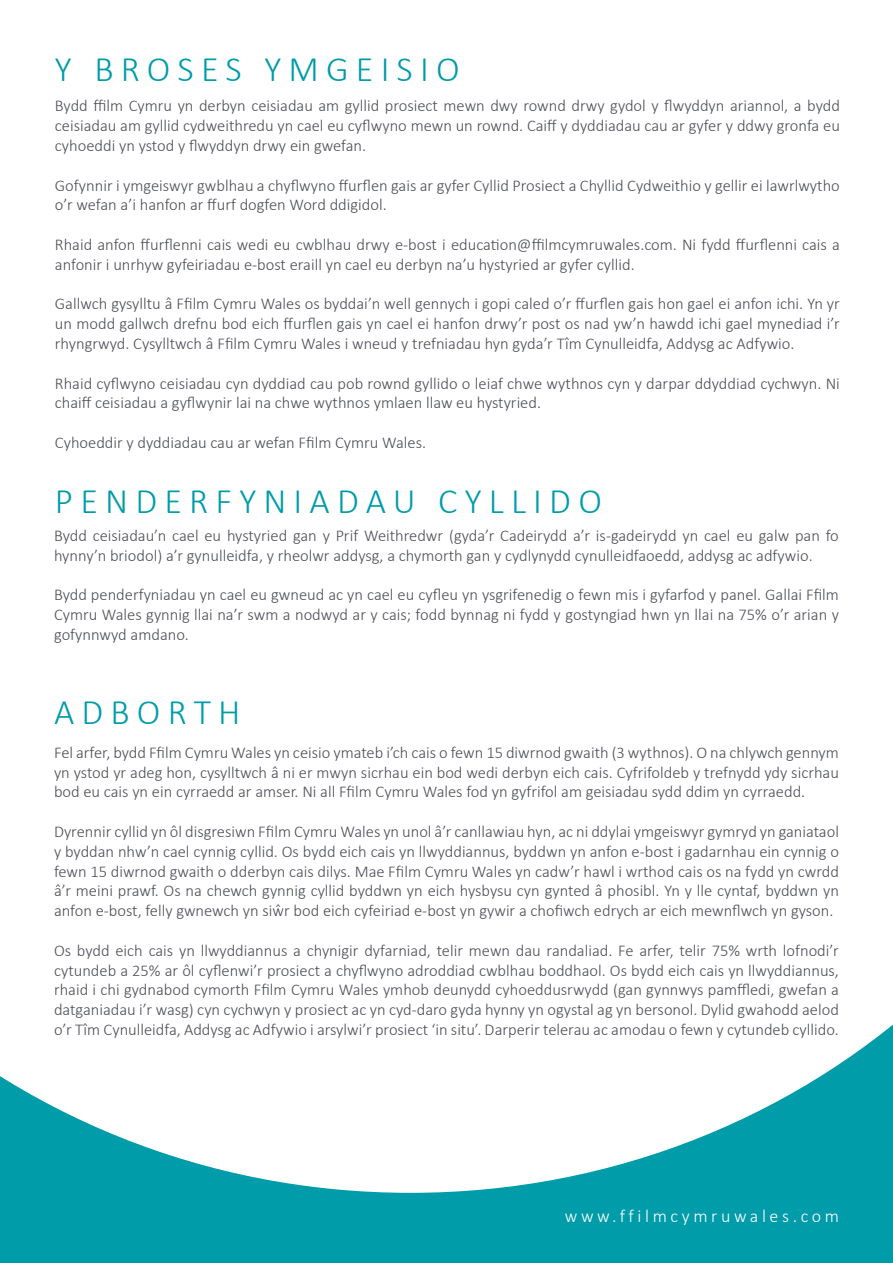
<style>
.page{position:relative;width:893px;height:1263px;background:#009ca9}
.page>*{position:absolute;margin:0;border:0;box-sizing:border-box;transform-origin:0 0}
.t1{font:300 36px "Calibri";letter-spacing:.2em;color:#009ca9}
.t2{font:300 18px "Calibri";letter-spacing:.2em;color:#fff}
.t3{font:300 16.5px/19.8px "Calibri";color:#4c4e55;text-align:justify}
</style>
<div class="page">
<div style="left:0;top:0;width:893px;height:1193px;background:#fff"></div>
<h1 class="t1" style="left:55px;top:47px;width:406px">Y BROSES YMGEISIO</h1>
<p class="t3" style="left:55px;top:96px;width:786px">Bydd ffilm Cymru yn derbyn ceisiadau am gyllid prosiect mewn dwy rownd drwy gydol y flwyddyn ariannol, a bydd ceisiadau am gyllid cydweithredu yn cael eu cyflwyno mewn un rownd. Caiff y dyddiadau cau ar gyfer y ddwy gronfa eu cyhoeddi yn ystod y flwyddyn drwy ein gwefan.</p>
<p class="t3" style="left:55px;top:175px;width:786px">Gofynnir i ymgeiswyr gwblhau a chyflwyno ffurflen gais ar gyfer Cyllid Prosiect a Chyllid Cydweithio y gellir ei lawrlwytho o’r wefan a’i hanfon ar ffurf dogfen Word ddigidol.</p>
<p class="t3" style="left:55px;top:234px;width:786px">Rhaid anfon ffurflenni cais wedi eu cwblhau drwy e-bost i education@ffilmcymruwales.com. Ni fydd ffurflenni cais a anfonir i unrhyw gyfeiriadau e-bost eraill yn cael eu derbyn na’u hystyried ar gyfer cyllid.</p>
<p class="t3" style="left:55px;top:294px;width:786px">Gallwch gysylltu â Ffilm Cymru Wales os byddai’n well gennych i gopi caled o’r ffurflen gais hon gael ei anfon ichi. Yn yr un modd gallwch drefnu bod eich ffurflen gais yn cael ei hanfon drwy’r post os nad yw’n hawdd ichi gael mynediad i’r rhyngrwyd. Cysylltwch â Ffilm Cymru Wales i wneud y trefniadau hyn gyda’r Tîm Cynulleidfa, Addysg ac Adfywio.</p>
<p class="t3" style="left:55px;top:373px;width:786px">Rhaid cyflwyno ceisiadau cyn dyddiad cau pob rownd gyllido o leiaf chwe wythnos cyn y darpar ddyddiad cychwyn. Ni chaiff ceisiadau a gyflwynir lai na chwe wythnos ymlaen llaw eu hystyried.</p>
<p class="t3" style="left:55px;top:432px;width:373px">Cyhoeddir y dyddiadau cau ar wefan Ffilm Cymru Wales.</p>
<h1 class="t1" style="left:55px;top:478px;width:548px">PENDERFYNIADAU CYLLIDO</h1>
<p class="t3" style="left:54px;top:525px;width:786px">Bydd ceisiadau’n cael eu hystyried gan y Prif Weithredwr (gyda’r Cadeirydd a’r is-gadeirydd yn cael eu galw pan fo hynny’n briodol) a’r gynulleidfa, y rheolwr addysg, a chymorth gan y cydlynydd cynulleidfaoedd, addysg ac adfywio.</p>
<p class="t3" style="left:54px;top:585px;width:786px">Bydd penderfyniadau yn cael eu gwneud ac yn cael eu cyfleu yn ysgrifenedig o fewn mis i gyfarfod y panel. Gallai Ffilm Cymru Wales gynnig llai na’r swm a nodwyd ar y cais; fodd bynnag ni fydd y gostyngiad hwn yn llai na 75% o’r arian y gofynnwyd amdano.</p>
<h1 class="t1" style="left:54px;top:690px;width:188px">ADBORTH</h1>
<p class="t3" style="left:54px;top:742px;width:786px">Fel arfer, bydd Ffilm Cymru Wales yn ceisio ymateb i’ch cais o fewn 15 diwrnod gwaith (3 wythnos). O na chlywch gennym yn ystod yr adeg hon, cysylltwch â ni er mwyn sicrhau ein bod wedi derbyn eich cais. Cyfrifoldeb y trefnydd ydy sicrhau bod eu cais yn ein cyrraedd ar amser. Ni all Ffilm Cymru Wales fod yn gyfrifol am geisiadau sydd ddim yn cyrraedd.</p>
<p class="t3" style="left:54px;top:821px;width:786px">Dyrennir cyllid yn ôl disgresiwn Ffilm Cymru Wales yn unol â’r canllawiau hyn, ac ni ddylai ymgeiswyr gymryd yn ganiataol y byddan nhw’n cael cynnig cyllid. Os bydd eich cais yn llwyddiannus, byddwn yn anfon e-bost i gadarnhau ein cynnig o fewn 15 diwrnod gwaith o dderbyn cais dilys. Mae Ffilm Cymru Wales yn cadw’r hawl i wrthod cais os na fydd yn cwrdd â’r meini prawf. Os na chewch gynnig cyllid byddwn yn eich hysbysu cyn gynted â phosibl. Yn y lle cyntaf, byddwn yn anfon e-bost, felly gwnewch yn siŵr bod eich cyfeiriad e-bost yn gywir a chofiwch edrych ar eich mewnflwch yn gyson.</p>
<p class="t3" style="left:54px;top:940px;width:786px">Os bydd eich cais yn llwyddiannus a chynigir dyfarniad, telir mewn dau randaliad. Fe arfer, telir 75% wrth lofnodi’r cytundeb a 25% ar ôl cyflenwi’r prosiect a chyflwyno adroddiad cwblhau boddhaol. Os bydd eich cais yn llwyddiannus, rhaid i chi gydnabod cymorth Ffilm Cymru Wales ymhob deunydd cyhoeddusrwydd (gan gynnwys pamffledi, gwefan a datganiadau i’r wasg) cyn cychwyn y prosiect ac yn cyd-daro gyda hynny yn ogystal ag yn bersonol. Dylid gwahodd aelod o’r Tîm Cynulleidfa, Addysg ac Adfywio i arsylwi’r prosiect ‘in situ’. Darperir telerau ac amodau o fewn y cytundeb cyllido.</p>
<p class="t2" style="left:565px;top:1205px;width:276px">www.ffilmcymruwales.com</p>
</div>
